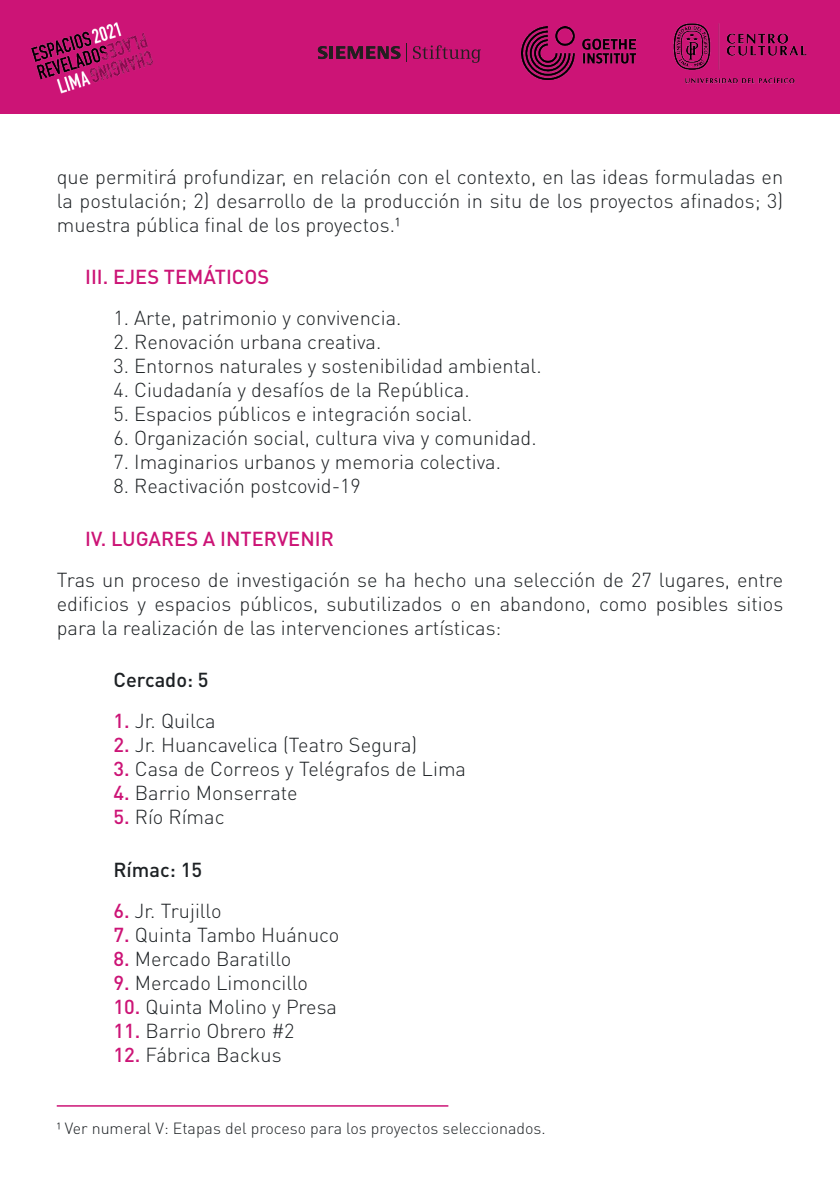
<style>
.page{position:relative;width:840px;height:1191px;background:#fff}
.page>*{position:absolute;margin:0;border:0;box-sizing:border-box;transform-origin:0 0}
.t1{font:300 20px/24px "DIN Pro";color:#1d2124;text-align:justify}
.t2{font:500 20px "DIN Pro";color:#cc1476}
.t3{font:500 20px "DIN Pro";color:#1d2124}
.t4{font:300 16px "DIN Pro";color:#1d2124}
.s1{font-weight:500;color:#cc1476}
</style>
<div class="page">
<div style="left:0;top:0;width:839px;height:113px;background:#cc1476"></div>
<img style="left:521px;top:27px;width:114px;height:53px">
<svg style="left:317px;top:46px;width:10px;height:13px"></svg>
<hr style="left:329px;top:46px;width:4px;height:13px;background:#231f20">
<svg style="left:336px;top:46px;width:64px;height:13px"></svg>
<svg style="left:413px;top:45px;width:67px;height:18px"></svg>
<svg style="left:406px;top:43px;width:1px;height:19px"></svg>
<img style="left:673px;top:23px;width:134px;height:61px">
<img style="left:31px;top:22px;width:122px;height:72px">
<hr style="left:57px;top:1105px;width:391px;height:1px;background:#cc1476">
<p class="t1" style="left:57px;top:164px;width:727px">que permitirá profundizar, en relación con el contexto, en las ideas formuladas en la postulación; 2) desarrollo de la producción in situ de los proyectos afinados; 3) muestra pública final de los proyectos.¹</p>
<p class="t2" style="left:85px;top:263px;width:185px">III. EJES TEMÁTICOS</p>
<p class="t1" style="left:113px;top:305px;width:289px">1. Arte, patrimonio y convivencia.</p>
<p class="t1" style="left:113px;top:329px;width:269px">2. Renovación urbana creativa.</p>
<p class="t1" style="left:113px;top:353px;width:429px">3. Entornos naturales y sostenibilidad ambiental.</p>
<p class="t1" style="left:113px;top:377px;width:357px">4. Ciudadanía y desafíos de la República.</p>
<p class="t1" style="left:113px;top:401px;width:360px">5. Espacios públicos e integración social.</p>
<p class="t1" style="left:113px;top:425px;width:424px">6. Organización social, cultura viva y comunidad.</p>
<p class="t1" style="left:113px;top:449px;width:389px">7. Imaginarios urbanos y memoria colectiva.</p>
<p class="t1" style="left:113px;top:473px;width:249px">8. Reactivación postcovid-19</p>
<p class="t2" style="left:85px;top:525px;width:250px">IV. LUGARES A INTERVENIR</p>
<p class="t1" style="left:57px;top:567px;width:727px">Tras un proceso de investigación se ha hecho una selección de 27 lugares, entre edificios y espacios públicos, subutilizados o en abandono, como posibles sitios para la realización de las intervenciones artísticas:</p>
<p class="t3" style="left:113px;top:666px;width:97px">Cercado: 5</p>
<p class="t1" style="left:113px;top:708px;width:104px"><span class="s1">1.</span> Jr. Quilca</p>
<p class="t1" style="left:113px;top:732px;width:305px"><span class="s1">2.</span> Jr. Huancavelica (Teatro Segura)</p>
<p class="t1" style="left:113px;top:756px;width:354px"><span class="s1">3.</span> Casa de Correos y Telégrafos de Lima</p>
<p class="t1" style="left:113px;top:780px;width:186px"><span class="s1">4.</span> Barrio Monserrate</p>
<p class="t1" style="left:113px;top:804px;width:112px"><span class="s1">5.</span> Río Rímac</p>
<p class="t3" style="left:113px;top:855px;width:90px">Rímac: 15</p>
<p class="t1" style="left:113px;top:897px;width:109px"><span class="s1">6.</span> Jr. Trujillo</p>
<p class="t1" style="left:113px;top:921px;width:227px"><span class="s1">7.</span> Quinta Tambo Huánuco</p>
<p class="t1" style="left:113px;top:945px;width:179px"><span class="s1">8.</span> Mercado Baratillo</p>
<p class="t1" style="left:113px;top:969px;width:196px"><span class="s1">9.</span> Mercado Limoncillo</p>
<p class="t1" style="left:113px;top:993px;width:225px"><span class="s1">10.</span> Quinta Molino y Presa</p>
<p class="t1" style="left:113px;top:1017px;width:182px"><span class="s1">11.</span> Barrio Obrero #2</p>
<p class="t1" style="left:113px;top:1041px;width:169px"><span class="s1">12.</span> Fábrica Backus</p>
<p class="t4" style="left:57px;top:1117px;width:490px">¹ Ver numeral V: Etapas del proceso para los proyectos seleccionados.</p>
</div>
